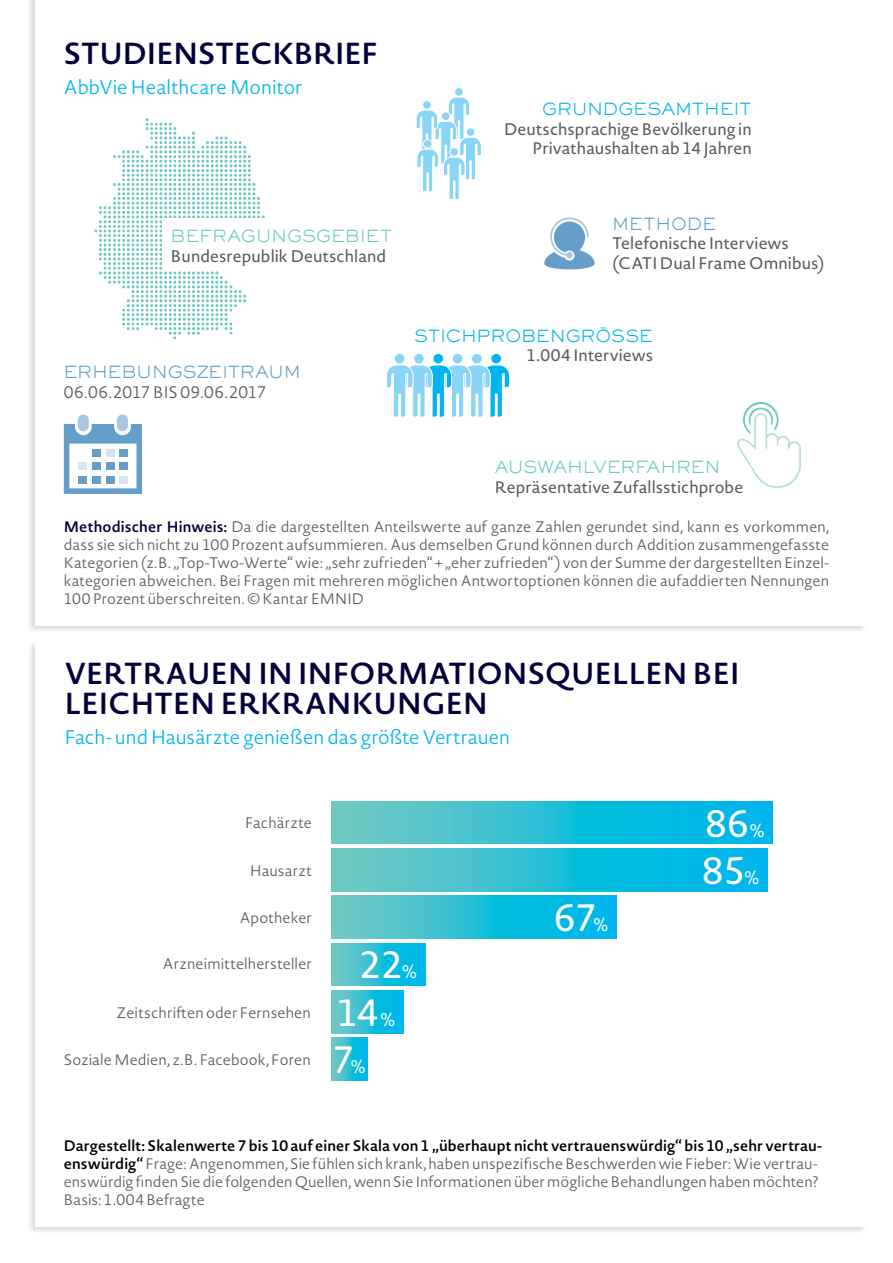
<style>
.page{position:relative;width:893px;height:1263px;background:#fff}
.page>*{position:absolute;margin:0;border:0;box-sizing:border-box;transform-origin:0 0}
.t1{font:37.5px/47.4px "Novel Sans Rd Pro";letter-spacing:-.015em;color:#fff}
.t2{font:600 30px/30px "Novel Sans Rd Pro";color:#00013a}
.t3{font:300 19.5px "Novel Sans Rd Pro";color:#00b5ef}
.t4{font:16.5px/19.8px "Novel Sans Rd Pro";letter-spacing:.005em;color:#58595b;text-align:right}
.t5{font:300 16.5px "Sackers Gothic Std";letter-spacing:-.01em;color:#00b5ef}
.t6{font:300 16.5px "Sackers Gothic Std";letter-spacing:-.015em;color:#6fc9c1}
.t7{font:300 16.5px "Sackers Gothic Std";letter-spacing:-.015em;color:#659ec8}
.t8{font:300 16.5px "Novel Sans Rd Pro";color:#58595b}
.t9{font:300 15px/18px "Novel Sans Rd Pro";letter-spacing:.005em;color:#58595b;text-align:justify}
.s1{font-weight:600;color:#00013a}
.s2{font-size:18px}
.s3{font-weight:600;color:#000}
</style>
<div class="page">
<div style="left:27px;top:0;width:840px;height:633px;background:#000;opacity:.15"></div>
<div style="left:35px;top:0;width:831px;height:626px;background:#fff"></div>
<svg style="left:94px;top:118px;width:171px;height:221px"></svg>
<div style="left:455px;top:88px;width:8px;height:8px;background:#89d5f7;border-radius:50%"></div>
<div style="left:454px;top:87px;width:9px;height:9px;border:1px solid #fff;border-radius:50%"></div>
<svg style="left:416px;top:97px;width:65px;height:103px"></svg>
<svg style="left:737px;top:402px;width:64px;height:86px"></svg>
<div style="left:491px;top:353px;width:10px;height:11px;background:#00b5ef;border-radius:50%"></div>
<div style="left:490px;top:353px;width:12px;height:11px;border:1px solid #fff;border-radius:50%"></div>
<div style="left:471px;top:353px;width:11px;height:11px;background:#89d5f7;border-radius:50%"></div>
<div style="left:471px;top:353px;width:11px;height:11px;border:1px solid #fff;border-radius:50%"></div>
<div style="left:452px;top:353px;width:11px;height:11px;background:#89d5f7;border-radius:50%"></div>
<div style="left:452px;top:353px;width:11px;height:11px;border:1px solid #fff;border-radius:50%"></div>
<div style="left:433px;top:353px;width:11px;height:11px;background:#00b5ef;border-radius:50%"></div>
<div style="left:433px;top:353px;width:11px;height:11px;border:1px solid #fff;border-radius:50%"></div>
<div style="left:414px;top:353px;width:10px;height:11px;background:#89d5f7;border-radius:50%"></div>
<div style="left:413px;top:353px;width:12px;height:11px;border:1px solid #fff;border-radius:50%"></div>
<div style="left:394px;top:353px;width:11px;height:11px;background:#89d5f7;border-radius:50%"></div>
<div style="left:394px;top:353px;width:11px;height:11px;border:1px solid #fff;border-radius:50%"></div>
<svg style="left:387px;top:365px;width:123px;height:53px"></svg>
<div style="left:117px;top:414px;width:11px;height:17px;background:#abc6df;border-radius:6px"></div>
<svg style="left:64px;top:424px;width:78px;height:70px"></svg>
<div style="left:78px;top:414px;width:11px;height:17px;background:#abc6df;border-radius:6px"></div>
<div style="left:92px;top:450px;width:9px;height:7px;background:#659ec8"></div>
<div style="left:106px;top:450px;width:9px;height:7px;background:#d9e3f0"></div>
<div style="left:119px;top:450px;width:9px;height:7px;background:#659ec8"></div>
<div style="left:92px;top:462px;width:9px;height:8px;background:#659ec8"></div>
<div style="left:106px;top:462px;width:9px;height:8px;background:#659ec8"></div>
<div style="left:119px;top:462px;width:9px;height:8px;background:#659ec8"></div>
<div style="left:92px;top:476px;width:9px;height:7px;background:#659ec8"></div>
<div style="left:78px;top:462px;width:9px;height:8px;background:#d9e3f0"></div>
<div style="left:78px;top:476px;width:9px;height:7px;background:#659ec8"></div>
<div style="left:106px;top:476px;width:9px;height:7px;background:#659ec8"></div>
<div style="left:119px;top:476px;width:9px;height:7px;background:#d9e3f0"></div>
<div style="left:162px;top:218px;width:239px;height:52px;background:#fff"></div>
<svg style="left:544px;top:217px;width:51px;height:53px"></svg>
<div style="left:27px;top:641px;width:840px;height:593px;background:#000;opacity:.15"></div>
<div style="left:35px;top:643px;width:831px;height:584px;background:#fff"></div>
<svg style="left:332px;top:849px;width:436px;height:42px;background:#29bed6"></svg>
<svg style="left:332px;top:801px;width:441px;height:43px;background:#29bed6"></svg>
<svg style="left:332px;top:896px;width:285px;height:42px;background:#29bed6"></svg>
<svg style="left:332px;top:943px;width:93px;height:43px;background:#29bed6"></svg>
<svg style="left:332px;top:991px;width:71px;height:42px;background:#2abed6"></svg>
<svg style="left:332px;top:1038px;width:36px;height:42px;background:#2abed6"></svg>
<h2 class="t2" style="left:64px;top:38px;width:316px">Studiensteckbrief</h2>
<h3 class="t3" style="left:64px;top:74px;width:240px">AbbVie Healthcare Monitor</h3>
<p class="t6" style="left:171px;top:225px;width:223px">BEFRAGUNGSGEBIET</p>
<p class="t4" style="left:171px;top:246px;width:217px">Bundesrepublik Deutschland</p>
<p class="t7" style="left:64px;top:361px;width:234px">ERH EBUNGSZEITRAUM</p>
<p class="t8" style="left:64px;top:380px;width:204px">06.06.2017 b is 09.06.2017</p>
<p class="t5" style="left:542px;top:98px;width:211px">GRUNDGESAMTH EIT</p>
<p class="t4" style="left:504px;top:119px;width:249px">Deutschsprachige Bevölkerung in<br>Privathaushalten ab 14 Jahren</p>
<p class="t7" style="left:612px;top:213px;width:106px">METHODE</p>
<p class="t4" style="left:612px;top:233px;width:214px;text-align:left">Telefonische Interviews (CATI Dual Frame Omnibus)</p>
<p class="t5" style="left:414px;top:325px;width:241px">STICH PROBENGRÖSSE</p>
<p class="t4" style="left:526px;top:345px;width:128px">1.004 Interviews</p>
<p class="t6" style="left:495px;top:456px;width:227px">AUSWAH LVERFAH REN</p>
<p class="t4" style="left:495px;top:477px;width:250px">Repräsentative Zufallsstichprobe</p>
<p class="t9" style="left:64px;top:518px;width:767px"><span class="s1">Methodischer Hinweis:</span> Da die dargestellten Anteilswerte auf ganze Zahlen gerundet sind, kann es vorkommen, dass sie sich nicht zu 100 Prozent aufsummieren. Aus demselben G rund können durch Addition zusammengefasste Kategorien (z.B. „Top-Two-Werte“ wie: „sehr zufrieden“ + „eher zufrieden“) von der Summe der dargestellten Einzel&shy;kategorien abweichen. Bei Fragen mit mehreren möglichen Antwortoptionen können die aufaddierten N ennungen 100 Prozent überschreiten. © Kantar E m nid</p>
<h2 class="t2" style="left:65px;top:657px;width:676px">Vertrauen in I nformationsquellen bei leichten Erkrankungen</h2>
<h3 class="t3" style="left:65px;top:723px;width:447px">Fach- und Hausärzte genießen das größte Vertrauen</h3>
<p class="t9" style="left:245px;top:814px;width:69px">Fachärzte</p>
<p class="t9" style="left:250px;top:861px;width:63px">Hausarzt</p>
<p class="t9" style="left:240px;top:908px;width:74px">Apotheker</p>
<p class="t9" style="left:163px;top:955px;width:151px">Arzneimittelhersteller</p>
<p class="t9" style="left:117px;top:1003px;width:195px">Zeitschriften oder Fernsehen</p>
<p class="t9" style="left:64px;top:1050px;width:248px">Soziale Medien, z.B. Facebook, Foren</p>
<h1 class="t1" style="left:332px;top:940px;width:86px;text-indent:27px">22<span class="s2">%<br></span>14<span class="s2">%<br></span>7<span class="s2">%</span></h1>
<h1 class="t1" style="left:554px;top:894px;width:56px">67<span class="s2">%</span></h1>
<h1 class="t1" style="left:705px;top:799px;width:61px">86<span class="s2">%</span></h1>
<h1 class="t1" style="left:702px;top:847px;width:59px">85<span class="s2">%</span></h1>
<p class="t9" style="left:64px;top:1137px;width:760px;text-align:left"><span class="s3">Dargestellt: Skalenwerte 7 bis 10 auf einer Skala von 1 „überhaupt nicht vertrauenswürdig“ bis 10 „sehr vertrau&shy;enswürdig“</span> F rage: Angenommen, Sie fühlen sich krank, haben unspezifische Beschwerden wie Fieber: Wie vertrau&shy;enswürdig finden Sie die folgenden Quellen, wenn Sie I nformationen über mögliche Behandlungen haben möchten?<br>Basis: 1.004 Befragte</p>
</div>
